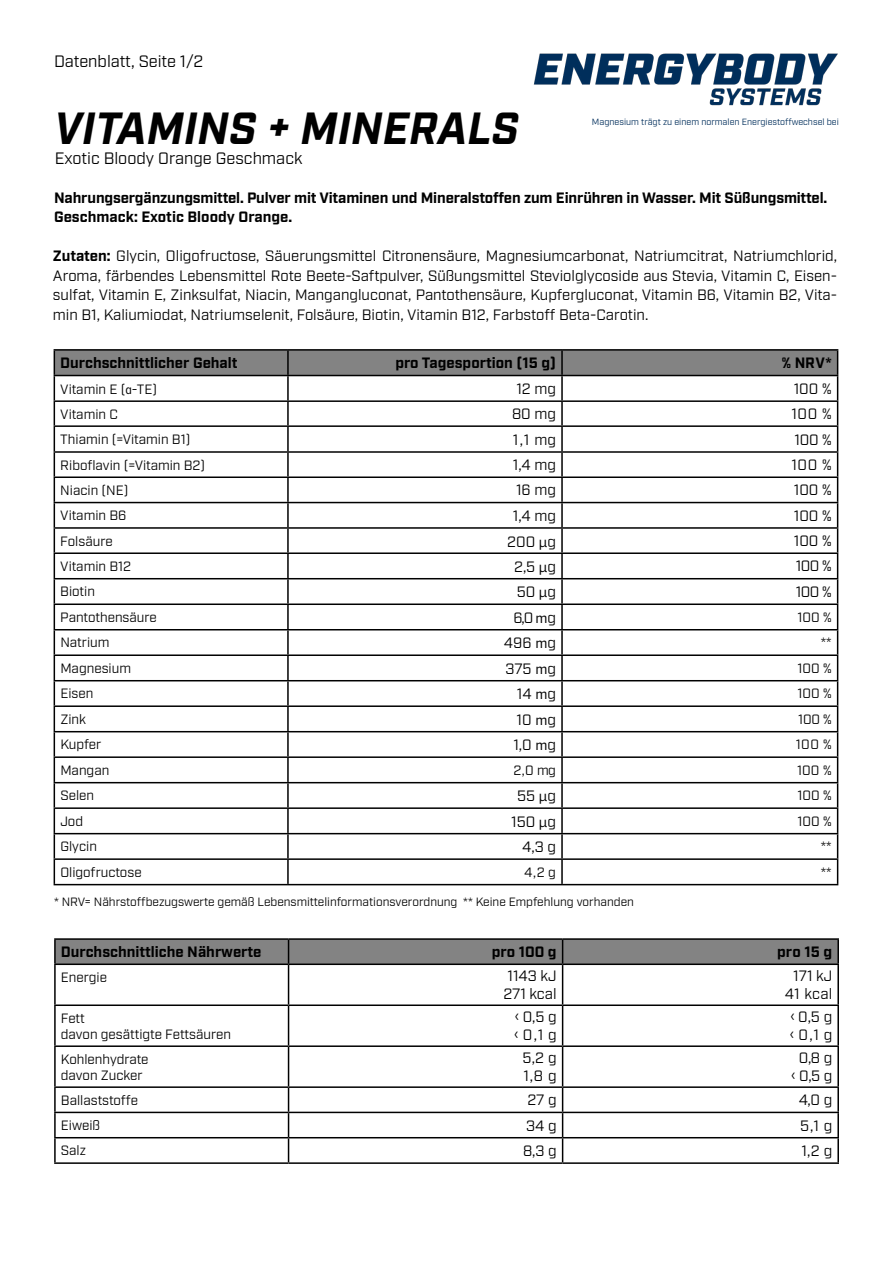
<style>
.page{position:relative;width:893px;height:1263px;background:#fff}
.page>*{position:absolute;margin:0;border:0;box-sizing:border-box;transform-origin:0 0}
.t1{font:italic 700 45px "Industry";color:#000}
.t2{font:16.5px "Industry";color:#000}
.t3{font:15px/18px "Industry";color:#000}
.t4{font:700 15px/19.5px "Industry";letter-spacing:-.01em;color:#000}
.t5{font:13.5px/16.2px "Industry";color:#000}
.t6{font:12px "Industry";color:#000}
.t7{font:9px "Industry";color:#002e5b}
.s1{font-weight:700}
.s2{font-family:"Proxima Nova Cond"}
.s3{font-family:"Proxima Nova"}
</style>
<div class="page">
<img style="left:533px;top:53px;width:305px;height:53px">
<hr style="left:54px;top:884px;width:234px;height:1px;background:#000">
<hr style="left:288px;top:884px;width:274px;height:1px;background:#000">
<hr style="left:562px;top:884px;width:276px;height:1px;background:#000">
<hr style="left:54px;top:349px;width:234px;height:2px;background:#000">
<hr style="left:288px;top:349px;width:274px;height:2px;background:#000">
<hr style="left:562px;top:349px;width:276px;height:2px;background:#000">
<svg style="left:54px;top:350px;width:784px;height:534px"></svg>
<hr style="left:562px;top:375px;width:276px;height:1px;background:#000">
<hr style="left:54px;top:965px;width:2px;height:39px;background:#000">
<hr style="left:288px;top:965px;width:1px;height:39px;background:#000">
<hr style="left:562px;top:965px;width:1px;height:39px;background:#000">
<hr style="left:837px;top:965px;width:2px;height:39px;background:#000">
<hr style="left:54px;top:1004px;width:235px;height:2px;background:#000">
<hr style="left:54px;top:1006px;width:2px;height:39px;background:#000">
<hr style="left:289px;top:1004px;width:274px;height:2px;background:#000">
<hr style="left:288px;top:1006px;width:1px;height:39px;background:#000">
<hr style="left:563px;top:1004px;width:276px;height:2px;background:#000">
<hr style="left:562px;top:1006px;width:1px;height:39px;background:#000">
<hr style="left:837px;top:1006px;width:2px;height:39px;background:#000">
<hr style="left:54px;top:1045px;width:235px;height:2px;background:#000">
<hr style="left:54px;top:1047px;width:2px;height:39px;background:#000">
<hr style="left:289px;top:1045px;width:274px;height:2px;background:#000">
<hr style="left:288px;top:1047px;width:1px;height:39px;background:#000">
<hr style="left:563px;top:1045px;width:276px;height:2px;background:#000">
<hr style="left:562px;top:1047px;width:1px;height:39px;background:#000">
<hr style="left:837px;top:1047px;width:2px;height:39px;background:#000">
<hr style="left:54px;top:1086px;width:235px;height:2px;background:#000">
<hr style="left:54px;top:1088px;width:2px;height:24px;background:#000">
<hr style="left:289px;top:1086px;width:274px;height:2px;background:#000">
<hr style="left:563px;top:1086px;width:276px;height:2px;background:#000">
<hr style="left:837px;top:1088px;width:2px;height:24px;background:#000">
<hr style="left:54px;top:1112px;width:235px;height:1px;background:#000">
<hr style="left:54px;top:1113px;width:2px;height:24px;background:#000">
<hr style="left:289px;top:1112px;width:274px;height:1px;background:#000">
<hr style="left:563px;top:1112px;width:276px;height:1px;background:#000">
<hr style="left:837px;top:1113px;width:2px;height:24px;background:#000">
<hr style="left:54px;top:1137px;width:235px;height:1px;background:#000">
<hr style="left:54px;top:1138px;width:2px;height:24px;background:#000">
<hr style="left:289px;top:1137px;width:274px;height:1px;background:#000">
<svg style="left:288px;top:1088px;width:1px;height:74px"></svg>
<hr style="left:563px;top:1137px;width:276px;height:1px;background:#000">
<svg style="left:562px;top:1088px;width:1px;height:74px"></svg>
<hr style="left:837px;top:1138px;width:2px;height:24px;background:#000">
<hr style="left:54px;top:1162px;width:235px;height:2px;background:#000">
<hr style="left:289px;top:1162px;width:274px;height:2px;background:#000">
<hr style="left:563px;top:1162px;width:276px;height:2px;background:#000">
<hr style="left:54px;top:938px;width:235px;height:2px;background:#000">
<hr style="left:54px;top:940px;width:2px;height:23px;background:#000">
<hr style="left:54px;top:963px;width:235px;height:2px;background:#000">
<hr style="left:289px;top:938px;width:274px;height:2px;background:#000">
<hr style="left:289px;top:963px;width:274px;height:2px;background:#000">
<hr style="left:563px;top:938px;width:276px;height:2px;background:#000">
<svg style="left:55px;top:939px;width:783px;height:25px;background:#7c7c7c"></svg>
<hr style="left:837px;top:940px;width:2px;height:23px;background:#000">
<hr style="left:563px;top:963px;width:276px;height:2px;background:#000">
<p class="t2" style="left:54px;top:51px;width:151px">Datenblatt, Seite 1/2</p>
<h1 class="t1" style="left:54px;top:102px;width:467px">VITAMINS + MINERALS</h1>
<p class="t2" style="left:55px;top:148px;width:249px">Exotic Bloody Orange Geschmack</p>
<p class="t7" style="left:592px;top:116px;width:249px">Magnesium trägt zu einem normalen Energiestoffwechsel bei</p>
<p class="t4" style="left:54px;top:189px;width:775px">Nahrungsergänzungsmittel. Pulver mit Vitaminen und Mineralstoffen zum Einrühren in Wasser. Mit Süßungsmittel.<br>Geschmack: Exotic Bloody Orange.</p>
<p class="t3" style="left:53px;top:247px;width:786px;line-height:19.5px;text-align:justify"><span class="s1">Zutaten:</span> Glycin, Oligofructose, Säuerungsmittel Citronensäure, Magnesiumcarbonat, Natriumcitrat, Natriumchlorid, Aroma, färbendes Lebensmittel Rote Beete-Saftpulver, Süßungsmittel Steviolglycoside aus Stevia, Vitamin C, Eisen&shy;sulfat, Vitamin E, Zinksulfat, Niacin, Mangangluconat, Pantothensäure, Kupfergluconat, Vitamin B6, Vitamin B2, Vita&shy;min B1, Kaliumiodat, Natriumselenit, Folsäure, Biotin, Vitamin B12, Farbstoff Beta-Carotin.</p>
<p class="t4" style="left:60px;top:354px;width:179px">Durchschnittlicher Gehalt</p>
<p class="t4" style="left:395px;top:354px;width:162px">pro Tagesportion (15 g)</p>
<p class="t4" style="left:782px;top:354px;width:51px">% NRV*</p>
<p class="t5" style="left:60px;top:381px;width:98px">Vitamin E (<span class="s2">a</span>-TE)</p>
<p class="t3" style="left:516px;top:380px;width:41px">12 mg</p>
<p class="t3" style="left:794px;top:380px;width:39px">100 %</p>
<p class="t5" style="left:60px;top:406px;width:59px">Vitamin C</p>
<p class="t3" style="left:512px;top:405px;width:45px">80 mg</p>
<p class="t3" style="left:791px;top:405px;width:42px">100 %</p>
<p class="t5" style="left:60px;top:431px;width:132px">Thiamin (=Vitamin B1)</p>
<p class="t3" style="left:513px;top:431px;width:45px">1,1 mg</p>
<p class="t3" style="left:794px;top:431px;width:39px">100 %</p>
<p class="t5" style="left:60px;top:457px;width:146px">Riboflavin (=Vitamin B2)</p>
<p class="t3" style="left:513px;top:456px;width:45px">1,4 mg</p>
<p class="t3" style="left:791px;top:456px;width:42px">100 %</p>
<p class="t5" style="left:60px;top:482px;width:70px">Niacin (NE)</p>
<p class="t3" style="left:516px;top:481px;width:41px">16 mg</p>
<p class="t3" style="left:794px;top:481px;width:39px">100 %</p>
<p class="t5" style="left:60px;top:508px;width:68px">Vitamin B6</p>
<p class="t3" style="left:513px;top:507px;width:45px">1,4 mg</p>
<p class="t3" style="left:794px;top:507px;width:39px">100 %</p>
<p class="t5" style="left:60px;top:533px;width:54px">Folsäure</p>
<p class="t3" style="left:507px;top:533px;width:50px">200 <span class="s3">µ</span>g</p>
<p class="t3" style="left:794px;top:532px;width:39px">100 %</p>
<p class="t5" style="left:60px;top:558px;width:72px">Vitamin B12</p>
<p class="t3" style="left:514px;top:558px;width:43px">2,5 <span class="s3">µ</span>g</p>
<p class="t3" style="left:796px;top:558px;width:37px">100 %</p>
<p class="t5" style="left:60px;top:584px;width:36px">Biotin</p>
<p class="t3" style="left:517px;top:583px;width:41px">50 <span class="s3">µ</span>g</p>
<p class="t3" style="left:796px;top:583px;width:37px">100 %</p>
<p class="t5" style="left:60px;top:609px;width:98px">Pantothensäure</p>
<p class="t3" style="left:513px;top:609px;width:44px">6,0 <span class="s3">m</span>g</p>
<p class="t5" style="left:798px;top:609px;width:36px">100 %</p>
<p class="t5" style="left:60px;top:635px;width:51px">Natrium</p>
<p class="t3" style="left:504px;top:634px;width:54px">496 <span class="s3">m</span>g</p>
<p class="t5" style="left:821px;top:635px;width:12px">**</p>
<p class="t5" style="left:60px;top:660px;width:72px">Magnesium</p>
<p class="t3" style="left:506px;top:660px;width:52px">375 <span class="s3">m</span>g</p>
<p class="t5" style="left:798px;top:660px;width:36px">100 %</p>
<p class="t5" style="left:60px;top:686px;width:35px">Eisen</p>
<p class="t3" style="left:517px;top:685px;width:41px">14 <span class="s3">m</span>g</p>
<p class="t5" style="left:798px;top:686px;width:36px">100 %</p>
<p class="t5" style="left:60px;top:711px;width:27px">Zink</p>
<p class="t3" style="left:517px;top:711px;width:41px">10 <span class="s3">m</span>g</p>
<p class="t5" style="left:798px;top:711px;width:35px">100 %</p>
<p class="t5" style="left:60px;top:737px;width:42px">Kupfer</p>
<p class="t3" style="left:513px;top:736px;width:44px">1,0 <span class="s3">m</span>g</p>
<p class="t5" style="left:796px;top:737px;width:37px">100 %</p>
<p class="t5" style="left:60px;top:762px;width:51px">Mangan</p>
<p class="t5" style="left:513px;top:762px;width:44px">2,0 mg</p>
<p class="t5" style="left:797px;top:762px;width:36px">100 %</p>
<p class="t5" style="left:60px;top:788px;width:35px">Selen</p>
<p class="t3" style="left:517px;top:787px;width:40px">55 <span class="s3">µ</span>g</p>
<p class="t5" style="left:798px;top:788px;width:36px">100 %</p>
<p class="t5" style="left:60px;top:813px;width:24px">Jod</p>
<p class="t3" style="left:511px;top:813px;width:46px">150 <span class="s3">µ</span>g</p>
<p class="t5" style="left:798px;top:813px;width:36px">100 %</p>
<p class="t5" style="left:60px;top:839px;width:38px">Glycin</p>
<p class="t3" style="left:522px;top:838px;width:35px">4,3 g</p>
<p class="t5" style="left:821px;top:839px;width:12px">**</p>
<p class="t5" style="left:60px;top:864px;width:83px">Oligofructose</p>
<p class="t5" style="left:524px;top:864px;width:33px">4,2 g</p>
<p class="t5" style="left:821px;top:864px;width:12px">**</p>
<p class="t6" style="left:54px;top:895px;width:581px">* NRV= Nährstoffbezugswerte gemäß Lebensmittelinformationsverordnung ** Keine Empfehlung vorhanden</p>
<p class="t4" style="left:61px;top:943px;width:202px">Durchschnittliche Nährwerte</p>
<p class="t4" style="left:492px;top:943px;width:66px">pro 100 g</p>
<p class="t4" style="left:777px;top:943px;width:57px">pro 15 g</p>
<p class="t5" style="left:61px;top:969px;width:48px">Energie</p>
<p class="t3" style="left:503px;top:967px;width:55px">1143 kJ<br>271 kcal</p>
<p class="t3" style="left:785px;top:967px;width:49px;text-align:center">171 kJ<br>41 kcal</p>
<p class="t5" style="left:61px;top:1010px;width:172px">Fett<br>davon gesättigte Fettsäuren</p>
<p class="t3" style="left:515px;top:1008px;width:43px">‹ 0,5 g ‹ 0,1 g</p>
<p class="t3" style="left:790px;top:1008px;width:44px">‹ 0,5 g ‹ 0,1 g</p>
<p class="t5" style="left:61px;top:1051px;width:89px">Kohlenhydrate davon Zucker</p>
<p class="t3" style="left:523px;top:1049px;width:36px">5,2 g<br>1,8 g</p>
<p class="t3" style="left:792px;top:1049px;width:42px;text-align:center">0,8 g ‹ 0,5 g</p>
<p class="t5" style="left:61px;top:1092px;width:79px">Ballaststoffe</p>
<p class="t3" style="left:527px;top:1091px;width:31px">27 g</p>
<p class="t3" style="left:799px;top:1091px;width:35px">4,0 g</p>
<p class="t5" style="left:61px;top:1117px;width:41px">Eiweiß</p>
<p class="t3" style="left:526px;top:1117px;width:32px">34 g</p>
<p class="t3" style="left:800px;top:1117px;width:34px">5,1 g</p>
<p class="t5" style="left:61px;top:1143px;width:27px">Salz</p>
<p class="t3" style="left:523px;top:1142px;width:35px">8,3 g</p>
<p class="t3" style="left:802px;top:1142px;width:32px">1,2 g</p>
</div>
